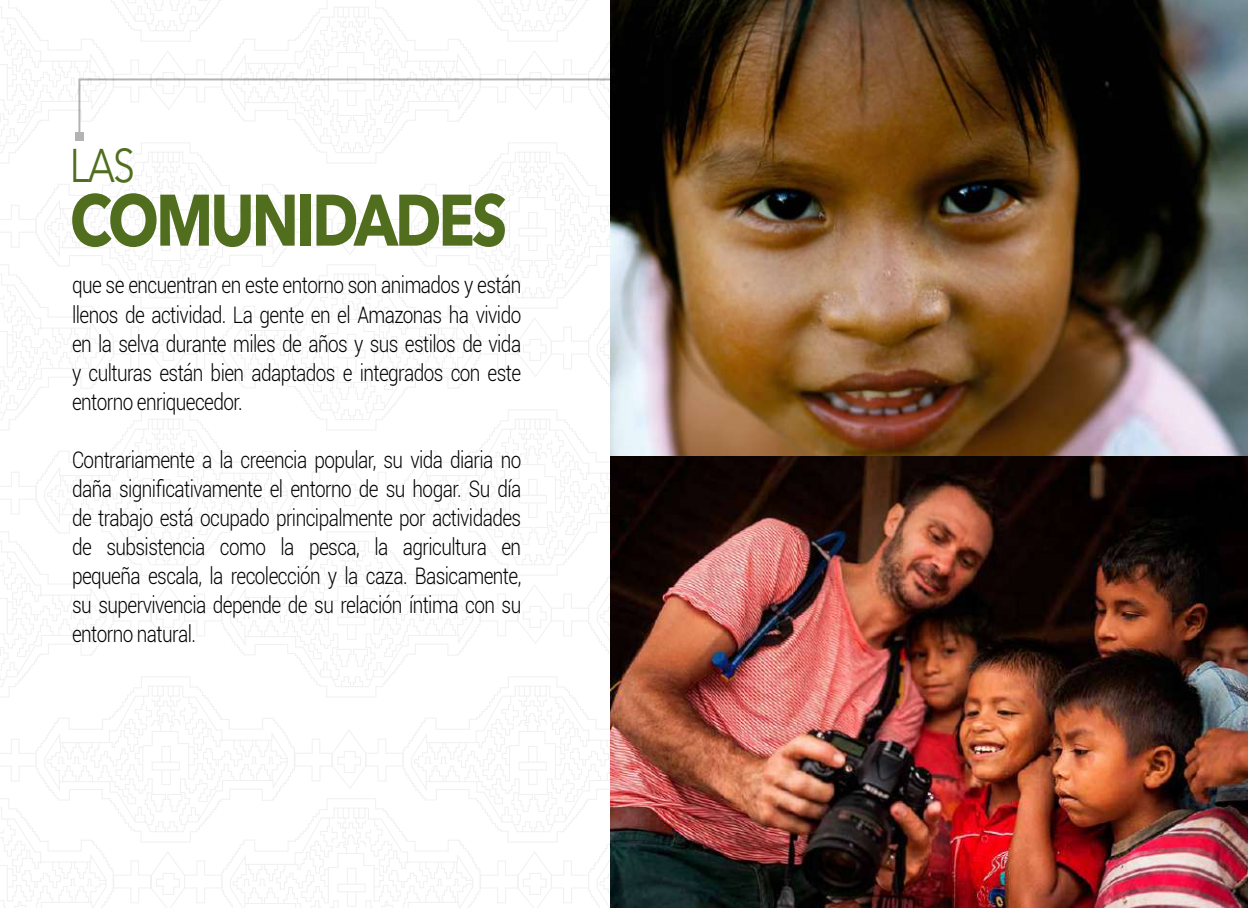
<style>
.page{position:relative;width:1248px;height:908px;background:#fff}
.page>*{position:absolute;margin:0;border:0;box-sizing:border-box;transform-origin:0 0}
.t1{font:700 72px "Avenir Next LT Pro";letter-spacing:-.05em;color:#506e1d;scale:.83 1}
.t2{font:46.8px "Avenir Next LT Pro";color:#506e1d;scale:.83 1}
.t3{font:300 22.8px/29px "Roboto";letter-spacing:-.03em;color:#000;text-align:justify;scale:.83 1}
</style>
<div class="page">
<svg style="left:0;top:42px;width:610px;height:100px"></svg>
<svg style="left:0;top:0;width:588px;height:42px"></svg>
<svg style="left:0;top:309px;width:610px;height:99px"></svg>
<svg style="left:0;top:142px;width:610px;height:167px"></svg>
<svg style="left:0;top:576px;width:610px;height:99px"></svg>
<svg style="left:0;top:408px;width:610px;height:168px"></svg>
<svg style="left:0;top:842px;width:610px;height:65px"></svg>
<svg style="left:0;top:675px;width:610px;height:167px"></svg>
<svg style="left:77px;top:77px;width:533px;height:61px"></svg>
<div style="left:75px;top:132px;width:8px;height:8px;background:#b3b3b3"></div>
<img style="left:610px;top:0;width:637px;height:907px">
<h2 class="t2" style="left:70px;top:137px;width:80px">LAS</h2>
<h1 class="t1" style="left:70px;top:176px;width:528px">COMUNIDADES</h1>
<p class="t3" style="left:72px;top:270px;width:542px">que se encuentran en este entorno son animados y están llenos de actividad. La gente en el Amazonas ha vivido en la selva durante miles de años y sus estilos de vida y culturas están bien adaptados e integrados con este entorno enriquecedor.</p>
<p class="t3" style="left:72px;top:444px;width:542px">Contrariamente a la creencia popular, su vida diaria no daña significativamente el entorno de su hogar. Su día de trabajo está ocupado principalmente por actividades de subsistencia como la pesca, la agricultura en pequeña escala, la recolección y la caza. Basicamente, su supervivencia depende de su relación íntima con su entorno natural.</p>
</div>
